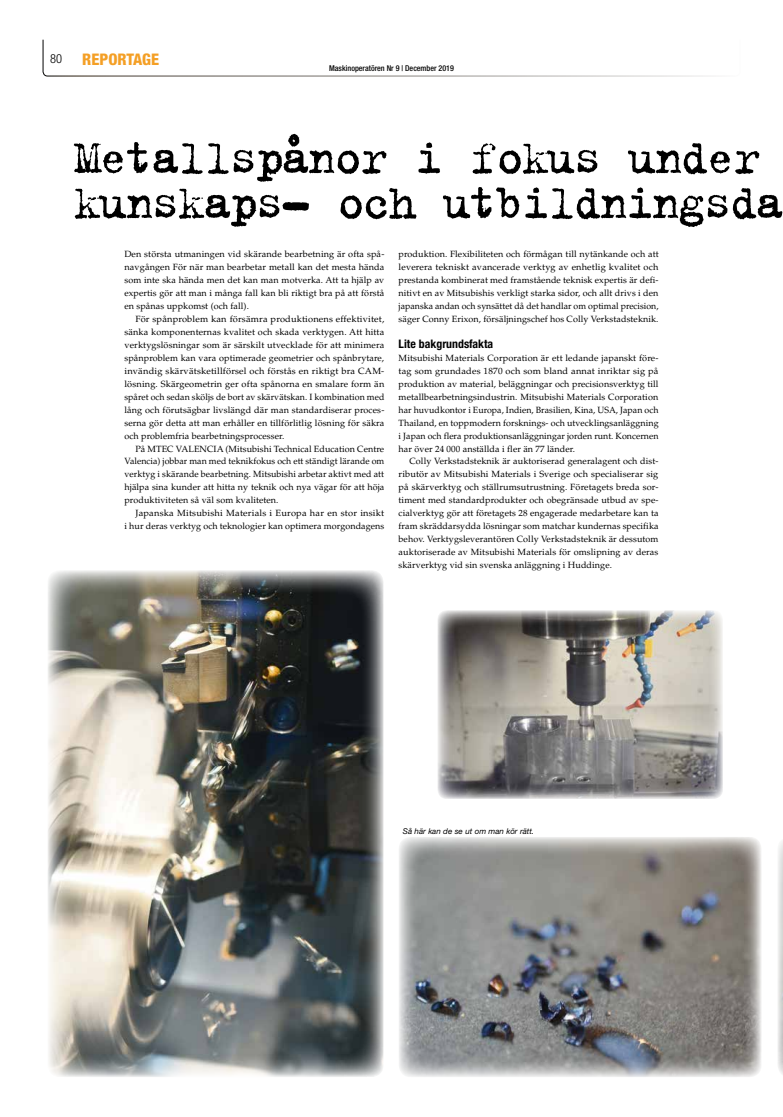
<style>
.page{position:relative;width:783px;height:1117px;background:#fff}
.page>*{position:absolute;margin:0;border:0;box-sizing:border-box;transform-origin:0 0}
.t1{font:52px/45px "Trixie";letter-spacing:-.05em;color:#000}
.t2{font:800 condensed 16px "Helvetica Neue LT Std";color:#f49f25}
.t3{font:700 condensed 11.8px "Helvetica Neue LT Std";color:#000}
.t4{font:9px/13px "Palatino LT Std";letter-spacing:.01em;color:#000;text-align:justify}
.t5{font:500 condensed 8px "Helvetica Neue LT Std";color:#000}
.t6{font:italic 8px "Helvetica Neue LT Std";color:#000}
</style>
<div class="page">
<svg style="left:42px;top:39px;width:666px;height:38px"></svg>
<img style="left:399px;top:837px;width:362px;height:240px">
<img style="left:437px;top:610px;width:285px;height:189px">
<img style="left:48px;top:570px;width:335px;height:507px">
<img style="left:778px;top:842px;width:4px;height:232px">
<h2 class="t2" style="left:50px;top:50px;width:110px"><sup>80</sup> REPORTAGE</h2>
<p class="t5" style="left:329px;top:63px;width:126px">Maskinoperatören Nr 9 | December 2019</p>
<h1 class="t1" style="left:73px;top:133px;width:712px">Metallspånor i fokus under kunskaps- och utbildningsda</h1>
<p class="t4" style="left:124px;top:247px;width:261px">Den största utmaningen vid skärande bearbetning är ofta spå&shy;navgången För när man bearbetar metall kan det mesta hända som inte ska hända men det kan man motverka. Att ta hjälp av expertis gör att man i många fall kan bli riktigt bra på att förstå en spånas uppkomst (och fall).</p>
<p class="t4" style="left:124px;top:312px;width:261px;text-indent:11px">För spånproblem kan försämra produktionens effektivitet, sänka komponenternas kvalitet och skada verktygen. Att hitta verktygslösningar som är särskilt utvecklade för att minimera spånproblem kan vara optimerade geometrier och spånbrytare, invändig skärvätsketillförsel och förstås en riktigt bra CAM&shy;lösning. Skärgeometrin ger ofta spånorna en smalare form än spåret och sedan sköljs de bort av skärvätskan. I kombination med lång och förutsägbar livslängd där man standardiserar proces&shy;serna gör detta att man erhåller en tillförlitlig lösning för säkra och problemfria bearbetningsprocesser.</p>
<p class="t4" style="left:124px;top:442px;width:261px;text-indent:11px">På MTEC VALENCIA (Mitsubishi Technical Education Centre Valencia) jobbar man med teknikfokus och ett ständigt lärande om verktyg i skärande bearbetning. Mitsubishi arbetar aktivt med att hjälpa sina kunder att hitta ny teknik och nya vägar för att höja produktiviteten så väl som kvaliteten.</p>
<p class="t4" style="left:124px;top:507px;width:261px;text-align:right">Japanska Mitsubishi Materials i Europa har en stor insikt<br>i hur deras verktyg och teknologier kan optimera morgondagens</p>
<p class="t4" style="left:398px;top:247px;width:261px">produktion. Flexibiliteten och förmågan till nytänkande och att leverera tekniskt avancerade verktyg av enhetlig kvalitet och prestanda kombinerat med framstående teknisk expertis är defi&shy;nitivt en av Mitsubishis verkligt starka sidor, och allt drivs i den japanska andan och synsättet då det handlar om optimal precision, säger Conny Erixon, försäljningschef hos Colly Verkstadsteknik.</p>
<h3 class="t3" style="left:398px;top:336px;width:96px">Lite bakgrundsfakta</h3>
<p class="t4" style="left:398px;top:351px;width:261px">Mitsubishi Materials Corporation är ett ledande japanskt före&shy;tag som grundades 1870 och som bland annat inriktar sig på produktion av material, beläggningar och precisionsverktyg till metallbearbetningsindustrin. Mitsubishi Materials Corporation har huvudkontor i Europa, Indien, Brasilien, Kina, USA, Japan och Thailand, en toppmodern forsknings- och utvecklingsanläggning i Japan och flera produktionsanläggningar jorden runt. Koncernen har över 24 000 anställda i fler än 77 länder.</p>
<p class="t4" style="left:398px;top:455px;width:261px;text-indent:11px">Colly Verkstadsteknik är auktoriserad generalagent och dist&shy;ributör av Mitsubishi Materials i Sverige och specialiserar sig på skärverktyg och ställrumsutrustning. Företagets breda sor&shy;timent med standardprodukter och obegränsade utbud av spe&shy;cialverktyg gör att företagets 28 engagerade medarbetare kan ta fram skräddarsydda lösningar som matchar kundernas specifika behov. Verktygsleverantören Colly Verkstadsteknik är dessutom auktoriserade av Mitsubishi Materials för omslipning av deras skärverktyg vid sin svenska anläggning i Huddinge.</p>
<p class="t6" style="left:403px;top:826px;width:133px">Så här kan de se ut om man kör rätt.</p>
</div>
